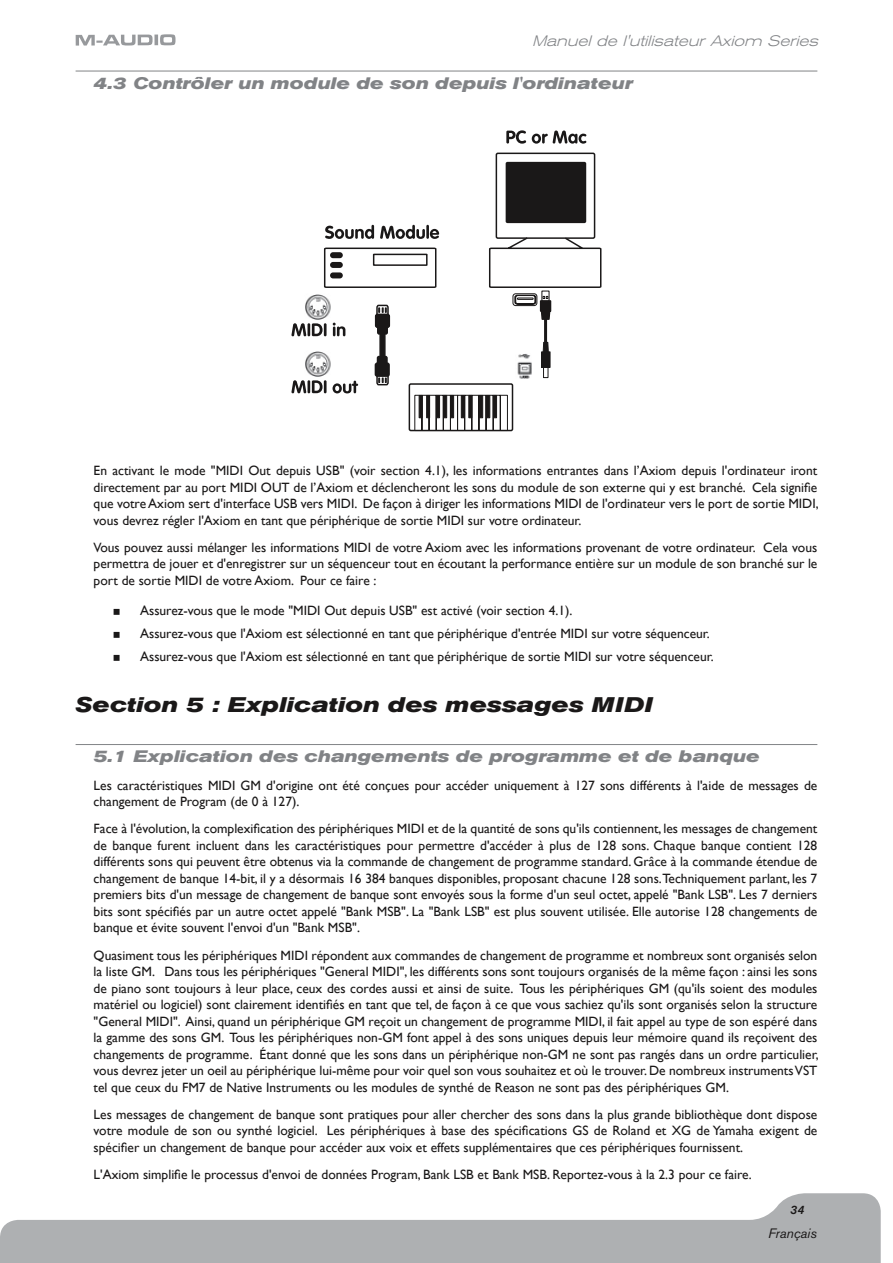
<style>
.page{position:relative;width:893px;height:1263px;background:#fff}
.page>*{position:absolute;margin:0;border:0;box-sizing:border-box;transform-origin:0 0}
.t1{font:italic 700 expanded 21px "Akzidenz Grotesk BE";color:#1a1818}
.t2{font:italic 700 expanded 16.5px "Akzidenz Grotesk BE";color:#818386}
.t3{font:italic 300 expanded 15px "Akzidenz Grotesk BE";color:#818386}
.t4{font:13.5px/16.5px "Gill Sans";color:#1a1818;text-align:justify}
.t5{font:italic 13.5px "Akzidenz Grotesk BE";color:#1a1818}
.t6{font:italic 500 12px "Akzidenz Grotesk BE";color:#1a1818}
</style>
<div class="page">
<svg style="left:0;top:1193px;width:881px;height:70px;fill:#aeb0b2"></svg>
<svg style="left:76px;top:35px;width:77px;height:11px"></svg>
<svg style="left:154px;top:35px;width:4px;height:10px"></svg>
<svg style="left:160px;top:34px;width:16px;height:11px"></svg>
<hr style="left:76px;top:71px;width:741px;height:1px;background:#818386">
<hr style="left:76px;top:744px;width:741px;height:1px;background:#818386">
<div style="left:543px;top:366px;width:5px;height:12px;border:1px solid #1a1818"></div>
<div style="left:496px;top:153px;width:99px;height:86px;border:2px solid #1a1818"></div>
<img style="left:517px;top:354px;width:15px;height:24px">
<div style="left:542px;top:352px;width:8px;height:15px;background:#1a1818"></div>
<div style="left:541px;top:351px;width:9px;height:17px;border:1px solid #1a1818"></div>
<div style="left:409px;top:383px;width:104px;height:48px;border:2px solid #1a1818"></div>
<svg style="left:414px;top:395px;width:94px;height:36px"></svg>
<div style="left:513px;top:293px;width:24px;height:13px;border:1px solid #1a1818;border-radius:3px"></div>
<svg style="left:514px;top:295px;width:37px;height:58px"></svg>
<svg style="left:506px;top:130px;width:20px;height:14px"></svg>
<svg style="left:532px;top:130px;width:54px;height:14px"></svg>
<svg style="left:323px;top:161px;width:278px;height:127px"></svg>
<div style="left:330px;top:252px;width:13px;height:6px;background:#1a1818;border-radius:3px"></div>
<div style="left:330px;top:262px;width:13px;height:6px;background:#1a1818;border-radius:3px"></div>
<div style="left:330px;top:272px;width:13px;height:6px;background:#1a1818;border-radius:3px"></div>
<img style="left:305px;top:351px;width:26px;height:26px">
<img style="left:305px;top:294px;width:26px;height:26px">
<svg style="left:291px;top:323px;width:36px;height:13px"></svg>
<svg style="left:333px;top:323px;width:12px;height:13px"></svg>
<svg style="left:291px;top:380px;width:36px;height:13px"></svg>
<svg style="left:333px;top:381px;width:25px;height:12px"></svg>
<svg style="left:375px;top:304px;width:14px;height:11px"></svg>
<div style="left:376px;top:314px;width:13px;height:13px;background:#1a1818;border-radius:2px"></div>
<div style="left:375px;top:314px;width:15px;height:14px;border:2px solid #1a1818;border-radius:2px"></div>
<div style="left:378px;top:324px;width:9px;height:10px;background:#1a1818"></div>
<div style="left:377px;top:323px;width:11px;height:12px;border:2px solid #1a1818"></div>
<div style="left:375px;top:362px;width:15px;height:15px;border:2px solid #1a1818;border-radius:2px"></div>
<svg style="left:376px;top:330px;width:14px;height:56px"></svg>
<p class="t3" style="left:532px;top:32px;width:292px">Manuel de l'utilisateur Axiom Series</p>
<p class="t2" style="left:94px;top:73px;width:541px">4.3 Contrôler un module de son depuis l'ordinateur</p>
<p class="t4" style="left:94px;top:462px;width:727px">En activant le mode "MIDI Out depuis USB" (voir section 4.1), les informations entrantes dans l’Axiom depuis l'ordinateur iront directement par au port MIDI OUT de l’Axiom et déclencheront les sons du module de son externe qui y est branché. Cela signifie que votre Axiom sert d'interface USB vers MIDI. De façon à diriger les informations MIDI de l'ordinateur vers le port de sortie MIDI, vous devrez régler l'Axiom en tant que périphérique de sortie MIDI sur votre ordinateur.</p>
<p class="t4" style="left:94px;top:539px;width:725px">Vous pouvez aussi mélanger les informations MIDI de votre Axiom avec les informations provenant de votre ordinateur. Cela vous permettra de jouer et d'enregistrer sur un séquenceur tout en écoutant la performance entière sur un module de son branché sur le port de sortie MIDI de votre Axiom. Pour ce faire :</p>
<p class="t4" style="left:140px;top:598px;width:575px;line-height:23.2px;text-align:left">Assurez-vous que le mode "MIDI Out depuis USB" est activé (voir section 4.1).<br>Assurez-vous que l'Axiom est sélectionné en tant que périphérique d'entrée MIDI sur votre séquenceur.<br>Assurez-vous que l'Axiom est sélectionné en tant que périphérique de sortie MIDI sur votre séquenceur.</p>
<h1 class="t1" style="left:76px;top:692px;width:579px">Section 5 : Explication des messages MIDI</h1>
<p class="t2" style="left:94px;top:746px;width:668px">5.1 Explication des changements de programme et de banque</p>
<p class="t4" style="left:94px;top:777px;width:725px">Les caractéristiques MIDI GM d'origine ont été conçues pour accéder uniquement à 127 sons différents à l'aide de messages de changement de Program (de 0 à 127).</p>
<p class="t4" style="left:94px;top:820px;width:725px">Face à l'évolution, la complexification des périphériques MIDI et de la quantité de sons qu'ils contiennent, les messages de changement de banque furent incluent dans les caractéristiques pour permettre d'accéder à plus de 128 sons. Chaque banque contient 128 différents sons qui peuvent être obtenus via la commande de changement de programme standard. Grâce à la commande étendue de changement de banque 14-bit, il y a désormais 16 384 banques disponibles, proposant chacune 128 sons.Techniquement parlant, les 7 premiers bits d'un message de changement de banque sont envoyés sous la forme d'un seul octet, appelé "Bank LSB". Les 7 derniers bits sont spécifiés par un autre octet appelé "Bank MSB". La "Bank LSB" est plus souvent utilisée. Elle autorise 128 changements de banque et évite souvent l'envoi d'un "Bank MSB".</p>
<p class="t4" style="left:94px;top:947px;width:727px">Quasiment tous les périphériques MIDI répondent aux commandes de changement de programme et nombreux sont organisés selon la liste GM. Dans tous les périphériques "General MIDI", les différents sons sont toujours organisés de la même façon : ainsi les sons de piano sont toujours à leur place, ceux des cordes aussi et ainsi de suite. Tous les périphériques GM (qu'ils soient des modules matériel ou logiciel) sont clairement identifiés en tant que tel, de façon à ce que vous sachiez qu'ils sont organisés selon la structure "General MIDI". Ainsi, quand un périphérique GM reçoit un changement de programme MIDI, il fait appel au type de son espéré dans la gamme des sons GM. Tous les périphériques non-GM font appel à des sons uniques depuis leur mémoire quand ils reçoivent des changements de programme. Étant donné que les sons dans un périphérique non-GM ne sont pas rangés dans un ordre particulier, vous devrez jeter un oeil au périphérique lui-même pour voir quel son vous souhaitez et où le trouver. De nombreux instruments VST tel que ceux du FM7 de Native Instruments ou les modules de synthé de Reason ne sont pas des périphériques GM.</p>
<p class="t4" style="left:94px;top:1106px;width:725px">Les messages de changement de banque sont pratiques pour aller chercher des sons dans la plus grande bibliothèque dont dispose votre module de son ou synthé logiciel. Les périphériques à base des spécifications GS de Roland et XG de Yamaha exigent de spécifier un changement de banque pour accéder aux voix et effets supplémentaires que ces périphériques fournissent.</p>
<p class="t4" style="left:94px;top:1166px;width:660px">L'Axiom simplifie le processus d'envoi de données Program, Bank LSB et Bank MSB. Reportez-vous à la 2.3 pour ce faire.</p>
<p class="t6" style="left:790px;top:1203px;width:15px">34</p>
<p class="t5" style="left:768px;top:1225px;width:50px">Français</p>
</div>
